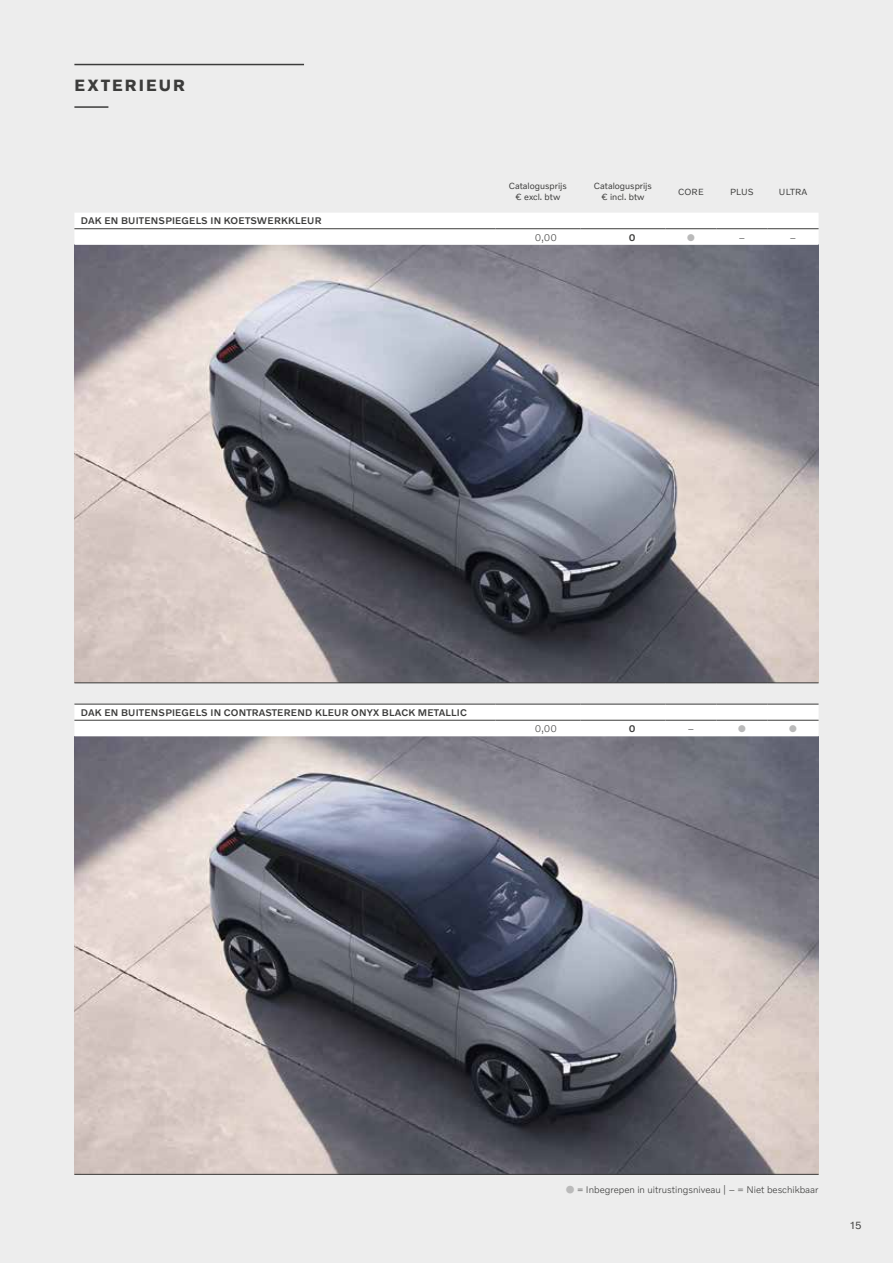
<style>
.page{position:relative;width:893px;height:1263px;background:#ededed}
.page>*{position:absolute;margin:0;border:0;box-sizing:border-box;transform-origin:0 0}
.t1{font:700 16.5px "Volvo Novum";letter-spacing:.125em;color:#3c3c3b}
.t2{font:10.5px "Volvo Novum";color:#3c3c3b}
.t3{font:500 9.75px "Volvo Novum";letter-spacing:.02em;color:#3c3c3b}
.t4{font:300 9.75px "Volvo Novum";color:#3c3c3b}
.t5{font:9.75px "Zapf Dingbats ITC";color:#bababa}
.t6{font:9px/10.8px "Volvo Novum";color:#3c3c3b;text-align:center}
.s1{font-family:"European Pi One";font-weight:400;color:#bababa}
</style>
<div class="page">
<img style="left:74px;top:737px;width:745px;height:437px">
<hr style="left:74px;top:64px;width:230px;height:1px;background:#3c3c3b">
<hr style="left:74px;top:106px;width:34px;height:2px;background:#3c3c3b">
<svg style="left:74px;top:213px;width:745px;height:523px;background:#a09da2"></svg>
<hr style="left:74px;top:228px;width:421px;height:1px;background:#3c3c3b">
<hr style="left:495px;top:228px;width:85px;height:1px;background:#3c3c3b">
<hr style="left:580px;top:228px;width:85px;height:1px;background:#3c3c3b">
<hr style="left:665px;top:228px;width:51px;height:1px;background:#3c3c3b">
<hr style="left:716px;top:228px;width:51px;height:1px;background:#3c3c3b">
<hr style="left:767px;top:228px;width:52px;height:1px;background:#3c3c3b">
<hr style="left:74px;top:683px;width:421px;height:1px;background:#3c3c3b">
<hr style="left:495px;top:683px;width:85px;height:1px;background:#3c3c3b">
<hr style="left:580px;top:683px;width:85px;height:1px;background:#3c3c3b">
<hr style="left:665px;top:683px;width:51px;height:1px;background:#3c3c3b">
<hr style="left:716px;top:683px;width:51px;height:1px;background:#3c3c3b">
<hr style="left:767px;top:683px;width:52px;height:1px;background:#3c3c3b">
<hr style="left:74px;top:704px;width:421px;height:1px;background:#3c3c3b">
<hr style="left:495px;top:704px;width:85px;height:1px;background:#3c3c3b">
<hr style="left:580px;top:704px;width:85px;height:1px;background:#3c3c3b">
<hr style="left:665px;top:704px;width:51px;height:1px;background:#3c3c3b">
<hr style="left:716px;top:704px;width:51px;height:1px;background:#3c3c3b">
<hr style="left:767px;top:704px;width:52px;height:1px;background:#3c3c3b">
<hr style="left:74px;top:720px;width:421px;height:1px;background:#3c3c3b">
<hr style="left:495px;top:720px;width:85px;height:1px;background:#3c3c3b">
<hr style="left:580px;top:720px;width:85px;height:1px;background:#3c3c3b">
<hr style="left:665px;top:720px;width:51px;height:1px;background:#3c3c3b">
<hr style="left:716px;top:720px;width:51px;height:1px;background:#3c3c3b">
<hr style="left:767px;top:720px;width:52px;height:1px;background:#3c3c3b">
<hr style="left:74px;top:1174px;width:421px;height:1px;background:#3c3c3b">
<hr style="left:495px;top:1174px;width:85px;height:1px;background:#3c3c3b">
<hr style="left:580px;top:1174px;width:85px;height:1px;background:#3c3c3b">
<hr style="left:665px;top:1174px;width:51px;height:1px;background:#3c3c3b">
<hr style="left:716px;top:1174px;width:51px;height:1px;background:#3c3c3b">
<hr style="left:767px;top:1174px;width:52px;height:1px;background:#3c3c3b">
<h1 class="t1" style="left:75px;top:75px;width:112px">EXTERIEUR</h1>
<p class="t3" style="left:81px;top:215px;width:242px">DAK EN BUITENSPIEGELS IN KOETSWERKKLEUR</p>
<p class="t6" style="left:509px;top:181px;width:60px">Catalogusprijs € excl. btw</p>
<p class="t6" style="left:594px;top:181px;width:60px">Catalogusprijs € incl. btw</p>
<p class="t6" style="left:678px;top:186px;width:27px">CORE</p>
<p class="t6" style="left:730px;top:186px;width:25px">PLUS</p>
<p class="t6" style="left:779px;top:186px;width:30px">ULTRA</p>
<p class="t4" style="left:535px;top:231px;width:24px">0,00</p>
<p class="t3" style="left:629px;top:231px;width:8px">0</p>
<p class="t5" style="left:687px;top:233px;width:9px">●</p>
<p class="t4" style="left:739px;top:231px;width:8px">–</p>
<p class="t4" style="left:790px;top:231px;width:8px">–</p>
<p class="t3" style="left:81px;top:706px;width:388px">DAK EN BUITENSPIEGELS IN CONTRASTEREND KLEUR ONYX BLACK METALLIC</p>
<p class="t4" style="left:535px;top:722px;width:24px">0,00</p>
<p class="t3" style="left:629px;top:722px;width:8px">0</p>
<p class="t4" style="left:688px;top:722px;width:8px">–</p>
<p class="t5" style="left:738px;top:724px;width:9px">●</p>
<p class="t5" style="left:789px;top:724px;width:9px">●</p>
<p class="t4" style="left:566px;top:1183px;width:254px"><span class="s1">V</span> = Inbegrepen in uitrustingsniveau | – = Niet beschikbaar</p>
<p class="t2" style="left:850px;top:1218px;width:13px">15</p>
</div>
